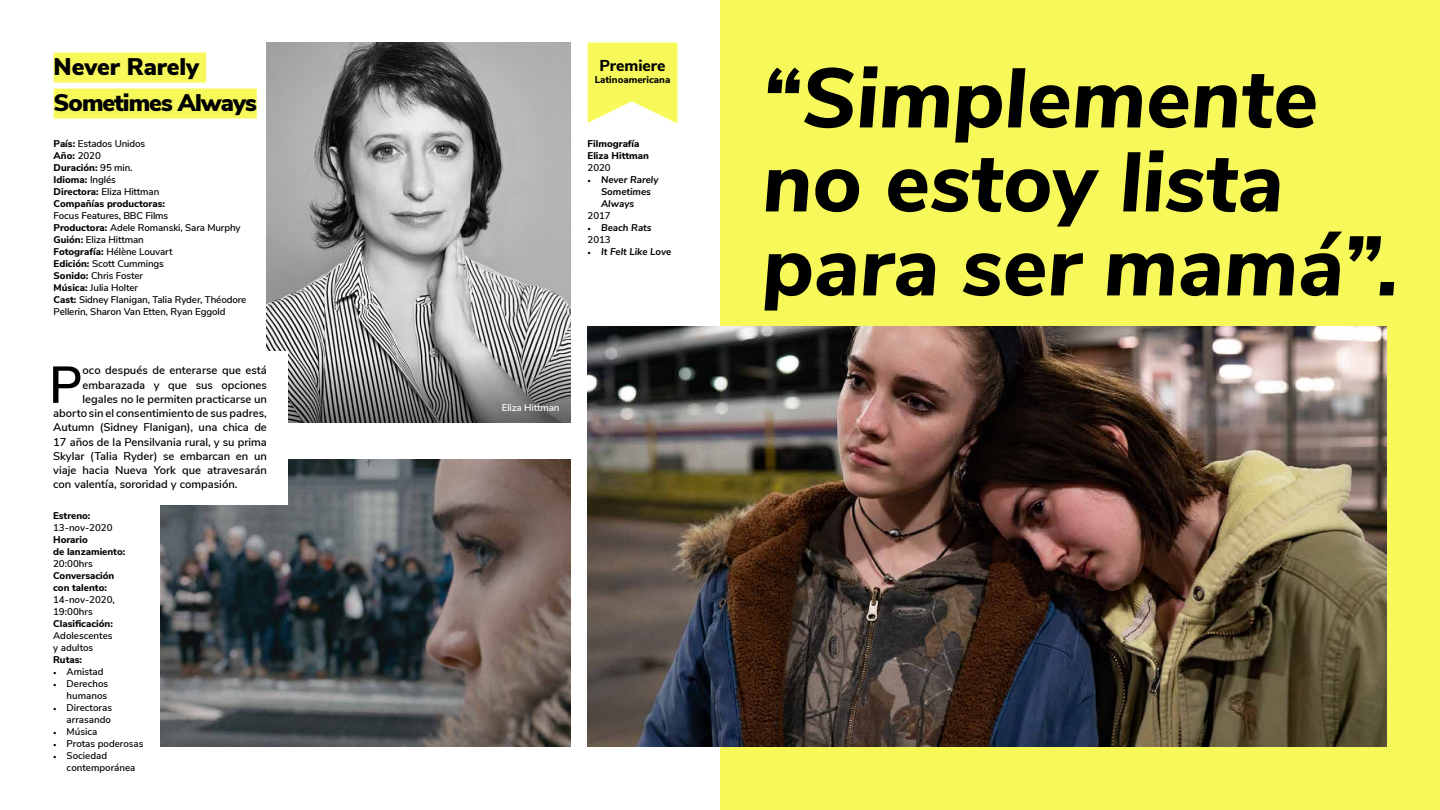
<style>
.page{position:relative;width:1440px;height:810px;background:#fff}
.page>*{position:absolute;margin:0;border:0;box-sizing:border-box;transform-origin:0 0}
.t1{font:italic 800 84px/84px "Nunito Sans";color:#000}
.t2{font:600 51.68px "Nunito Sans";color:#000}
.t3{font:900 24px/36px "Nunito Sans";letter-spacing:-.04em;color:#000}
.t4{font:800 15.75px "Nunito Sans";color:#000}
.t5{font:600 11.25px "Nunito Sans";color:#000}
.t6{font:600 9.75px/12px "Nunito Sans";letter-spacing:-.01em;color:#000}
.t7{font:800 9.75px/12px "Nunito Sans";color:#000}
.t8{font:italic 700 9.75px/12px "Nunito Sans";color:#000}
.t9{font:600 9.75px "Nunito Sans";letter-spacing:-.01em;color:#fff}
.s1{font-weight:600}
.s2{font-weight:800}
.s3{font-family:"Minion Pro";font-weight:400;font-size:9px}
.s4{font-family:"Minion Pro";font-weight:400;font-style:normal;font-size:9px}
.s5{font-weight:600;font-style:normal}
</style>
<div class="page">
<img style="left:160px;top:459px;width:411px;height:288px">
<div style="left:54px;top:52px;width:152px;height:30px;background:#f7f95b"></div>
<div style="left:54px;top:88px;width:203px;height:30px;background:#f7f95b"></div>
<img style="left:267px;top:43px;width:304px;height:312px">
<svg style="left:588px;top:43px;width:89px;height:80px;background:#f8f971"></svg>
<svg style="left:288px;top:355px;width:283px;height:68px;background:#787878"></svg>
<div style="left:0;top:351px;width:287px;height:153px;background:#fff"></div>
<div style="left:720px;top:0;width:720px;height:810px;background:#f7f95b"></div>
<img style="left:588px;top:327px;width:799px;height:420px">
<h3 class="t3" style="left:54px;top:48px;width:205px">Never Rarely<br>Sometimes Always</h3>
<p class="t7" style="left:54px;top:137px;width:113px">País: <span class="s1">Estados Unidos<br></span>Año: <span class="s1">2020<br></span>Duración: <span class="s1">95 min.<br></span>Idioma: <span class="s1">Inglés<br></span>Directora: <span class="s1">Eliza Hittman<br></span>Compañías productoras:</p>
<p class="t6" style="left:54px;top:209px;width:194px">Focus Features, BBC Films<br><span class="s2">Productora:</span> Adele Romanski, Sara Murphy<br><span class="s2">Guión:</span> Eliza Hittman<br><span class="s2">Fotografía:</span> Hélène Louvart<br><span class="s2">Edición:</span> Scott Cummings<br><span class="s2">Sonido:</span> Chris Foster<br><span class="s2">Música:</span> Julia Holter<br><span class="s2">Cast:</span> Sidney Flanigan, Talia Ryder, Théodore<br>Pellerin, Sharon Van Etten, Ryan Eggold</p>
<p class="t5" style="left:83px;top:362px;width:186px">oco después de enterarse que está</p>
<p class="t5" style="left:83px;top:376px;width:186px">embarazada y que sus opciones</p>
<p class="t5" style="left:83px;top:391px;width:186px">legales no le permiten practicarse un</p>
<p class="t5" style="left:53px;top:405px;width:215px">aborto sin el consentimiento de sus padres,</p>
<p class="t5" style="left:53px;top:419px;width:215px">Autumn (Sidney Flanigan), una chica de</p>
<p class="t5" style="left:53px;top:434px;width:215px">17 años de la Pensilvania rural, y su prima</p>
<p class="t5" style="left:53px;top:448px;width:215px">Skylar (Talia Ryder) se embarcan en un</p>
<p class="t5" style="left:53px;top:462px;width:215px">viaje hacia Nueva York que atravesarán</p>
<p class="t5" style="left:53px;top:476px;width:186px">con valentía, sororidad y compasión.</p>
<h2 class="t2" style="left:49px;top:347px;width:35px">P</h2>
<p class="t7" style="left:53px;top:509px;width:39px">Estreno:</p>
<p class="t6" style="left:53px;top:521px;width:61px">13-nov-2020</p>
<p class="t7" style="left:53px;top:533px;width:74px">Horario<br>de lanzamiento:</p>
<p class="t6" style="left:53px;top:557px;width:41px">20:00hrs</p>
<p class="t7" style="left:53px;top:569px;width:63px">Conversación con talento:</p>
<p class="t6" style="left:53px;top:593px;width:63px">14-nov-2020,<br>19:00hrs</p>
<p class="t7" style="left:53px;top:617px;width:61px">Clasificación:</p>
<p class="t6" style="left:53px;top:629px;width:61px">Adolescentes y adultos</p>
<p class="t7" style="left:53px;top:653px;width:30px">Rutas:</p>
<p class="t6" style="left:53px;top:665px;width:52px"><span class="s3">•</span> Amistad</p>
<p class="t6" style="left:53px;top:677px;width:57px;text-align:right"><span class="s3">•</span> Derechos humanos</p>
<p class="t6" style="left:53px;top:701px;width:60px;text-align:right"><span class="s3">•</span> Directoras arrasando</p>
<p class="t6" style="left:53px;top:725px;width:46px"><span class="s3">•</span> Música</p>
<p class="t6" style="left:53px;top:737px;width:92px"><span class="s3">•</span> Protas poderosas</p>
<p class="t6" style="left:67px;top:749px;width:70px;text-indent:-14px"><span class="s3">•</span> Sociedad contemporánea</p>
<h3 class="t4" style="left:600px;top:54px;width:68px">Premiere</h3>
<p class="t7" style="left:595px;top:73px;width:77px">Latinoamericana</p>
<p class="t7" style="left:588px;top:137px;width:63px">Filmografía<br>Eliza Hittman</p>
<p class="t6" style="left:588px;top:161px;width:25px">2020</p>
<p class="t8" style="left:601px;top:173px;width:59px;text-indent:-14px"><span class="s4">•</span> Never Rarely<br>Sometimes<br>Always</p>
<p class="t6" style="left:588px;top:209px;width:25px">2017</p>
<p class="t8" style="left:588px;top:221px;width:66px"><span class="s4">•</span> Beach Rats<br><span class="s5">2013</span></p>
<p class="t8" style="left:588px;top:245px;width:85px"><span class="s4">•</span> It Felt Like Love</p>
<p class="t9" style="left:502px;top:400px;width:59px">Eliza Hittman</p>
<h1 class="t1" style="left:763px;top:52px;width:638px">“Simplemente no estoy lista para ser mamá”.</h1>
</div>
